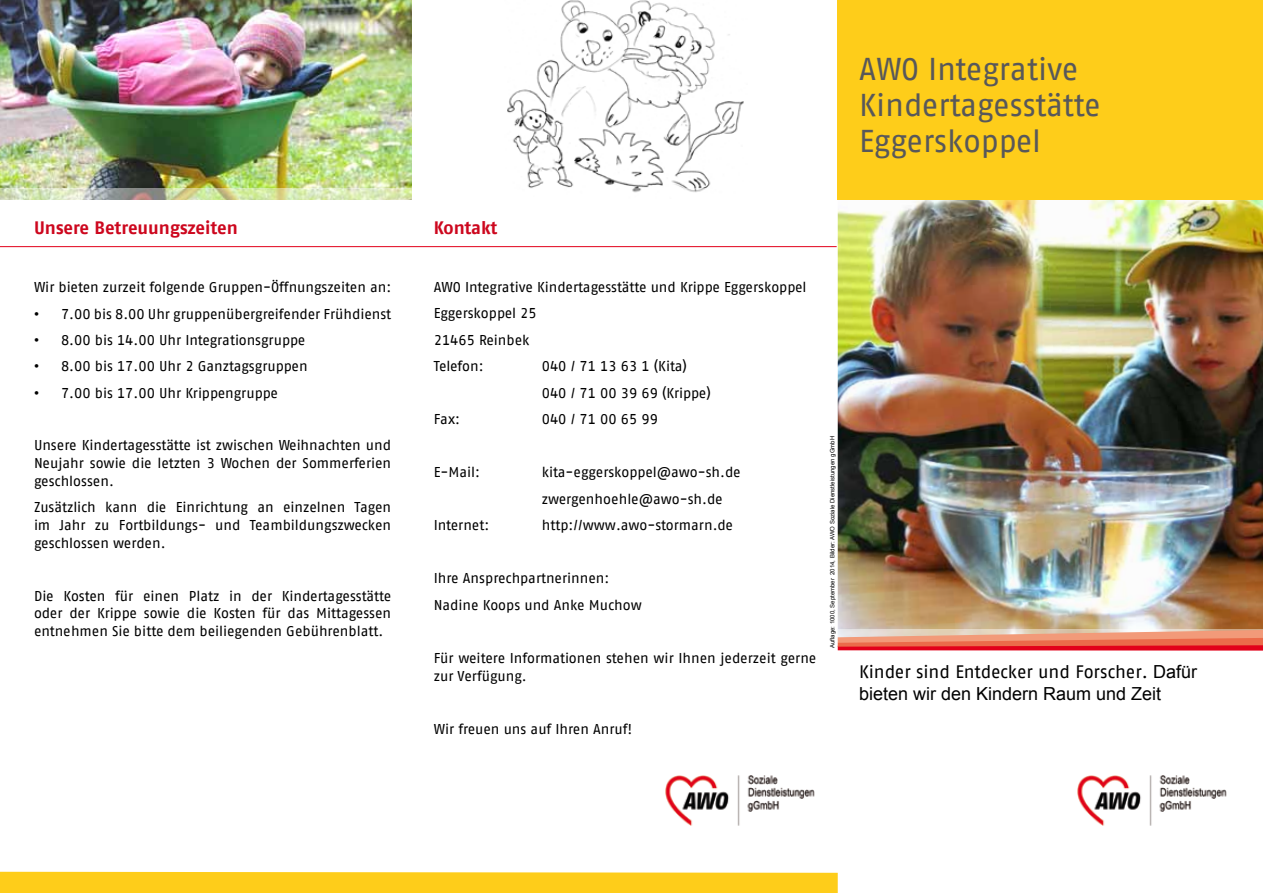
<style>
.page{position:relative;width:1263px;height:893px;background:#fff}
.page>*{position:absolute;margin:0;border:0;box-sizing:border-box;transform-origin:0 0}
.t1{font:31.5px/36px "AWO Fago Office";letter-spacing:-.005em;color:#58585a}
.t2{font:18px "AWO Fago Office";color:#000}
.t3{font:18px "Arial";color:#000}
.t4{font:700 18px "AWO Fago Office";letter-spacing:-.005em;color:#cd071e}
.t5{font:14.25px/17.9px "AWO Fago Office";color:#000}
.t6{font:6px "Arial";color:#000}
.s1{font-family:"Arial"}
</style>
<div class="page">
<img style="left:838px;top:200px;width:425px;height:429px">
<img style="left:507px;top:0;width:237px;height:188px">
<img style="left:0;top:0;width:412px;height:188px">
<svg style="left:838px;top:629px;width:425px;height:1px"></svg>
<svg style="left:838px;top:630px;width:425px;height:21px;background:#ea7969"></svg>
<hr style="left:0;top:246px;width:837px;height:1px;background:#e2001a">
<svg style="left:0;top:188px;width:412px;height:12px;background:#cbd5ac"></svg>
<div style="left:837px;top:0;width:426px;height:200px;background:#fecd1a"></div>
<div style="left:0;top:872px;width:838px;height:21px;background:#fecd1a"></div>
<img style="left:665px;top:775px;width:150px;height:51px">
<img style="left:1077px;top:775px;width:150px;height:51px">
<p class="t4" style="left:34px;top:218px;width:205px">Unsere Betreuungszeiten</p>
<p class="t5" style="left:34px;top:278px;width:359px">Wir bieten zurzeit folgende Gruppen-Öffnungszeiten an:</p>
<p class="t5" style="left:34px;top:305px;width:359px"><span class="s1">•</span> 7.00 bis 8.00 Uhr gruppenübergreifender Frühdienst</p>
<p class="t5" style="left:34px;top:331px;width:273px"><span class="s1">•</span> 8.00 bis 14.00 Uhr Integrationsgruppe</p>
<p class="t5" style="left:34px;top:357px;width:275px"><span class="s1">•</span> 8.00 bis 17.00 Uhr 2 Ganztagsgruppen</p>
<p class="t5" style="left:34px;top:384px;width:246px"><span class="s1">•</span> 7.00 bis 17.00 Uhr Krippengruppe</p>
<p class="t5" style="left:34px;top:436px;width:359px;text-align:justify">Unsere Kindertagesstätte ist zwischen Weihnachten und Neujahr sowie die letzten 3 Wochen der Sommerferien geschlossen.</p>
<p class="t5" style="left:34px;top:498px;width:359px;text-align:justify">Zusätzlich kann die Einrichtung an einzelnen Tagen im Jahr zu Fortbildungs- und Teambildungszwecken geschlossen werden.</p>
<p class="t5" style="left:34px;top:587px;width:359px;text-align:justify">Die Kosten für einen Platz in der Kindertagesstätte oder der Krippe sowie die Kosten für das Mittagessen entnehmen Sie bitte dem beiliegenden Gebührenblatt.</p>
<h1 class="t1" style="left:859px;top:51px;width:243px">AWO Integrative<br>Kindertagesstätte<br>Eggerskoppel</h1>
<p class="t4" style="left:434px;top:218px;width:65px">Kontakt</p>
<p class="t5" style="left:434px;top:273px;width:374px;line-height:26.5px">AWO Integrative Kindertagesstätte und Krippe Eggerskoppel<br>Eggerskoppel 25<br>21465 Reinbek<br>Telefon:</p>
<p class="t5" style="left:542px;top:353px;width:171px;line-height:26.5px">040 / 71 13 63 1 (Kita)<br>040 / 71 00 39 69 (Krippe)</p>
<p class="t5" style="left:434px;top:410px;width:28px">Fax:</p>
<p class="t5" style="left:542px;top:410px;width:118px">040 / 71 00 65 99</p>
<p class="t5" style="left:434px;top:463px;width:48px">E-Mail:</p>
<p class="t5" style="left:542px;top:459px;width:200px;line-height:26.5px">kita-eggerskoppel@awo-sh.de zwergenhoehle@awo-sh.de</p>
<p class="t5" style="left:434px;top:516px;width:57px">Internet:</p>
<p class="t5" style="left:542px;top:516px;width:193px">http://www.awo-stormarn.de</p>
<p class="t5" style="left:434px;top:565px;width:210px;line-height:26.5px">Ihre Ansprechpartnerinnen:<br>Nadine Koops und Anke Muchow</p>
<p class="t5" style="left:434px;top:649px;width:384px">Für weitere Informationen stehen wir Ihnen jederzeit gerne zur Verfügung.</p>
<p class="t5" style="left:434px;top:720px;width:200px">Wir freuen uns auf Ihren Anruf!</p>
<p class="t6" style="left:828px;top:648px;width:213px;rotate:-90deg">Auflage: 1000, September 2014, Bilder: AWO Soziale Dienstleistungen gGmbH</p>
<p class="t2" style="left:859px;top:662px;width:340px">Kinder sind Entdecker und Forscher. <span class="s1">Dafür</span></p>
<p class="t3" style="left:859px;top:682px;width:304px">bieten wir den Kindern Raum und Zeit</p>
</div>
